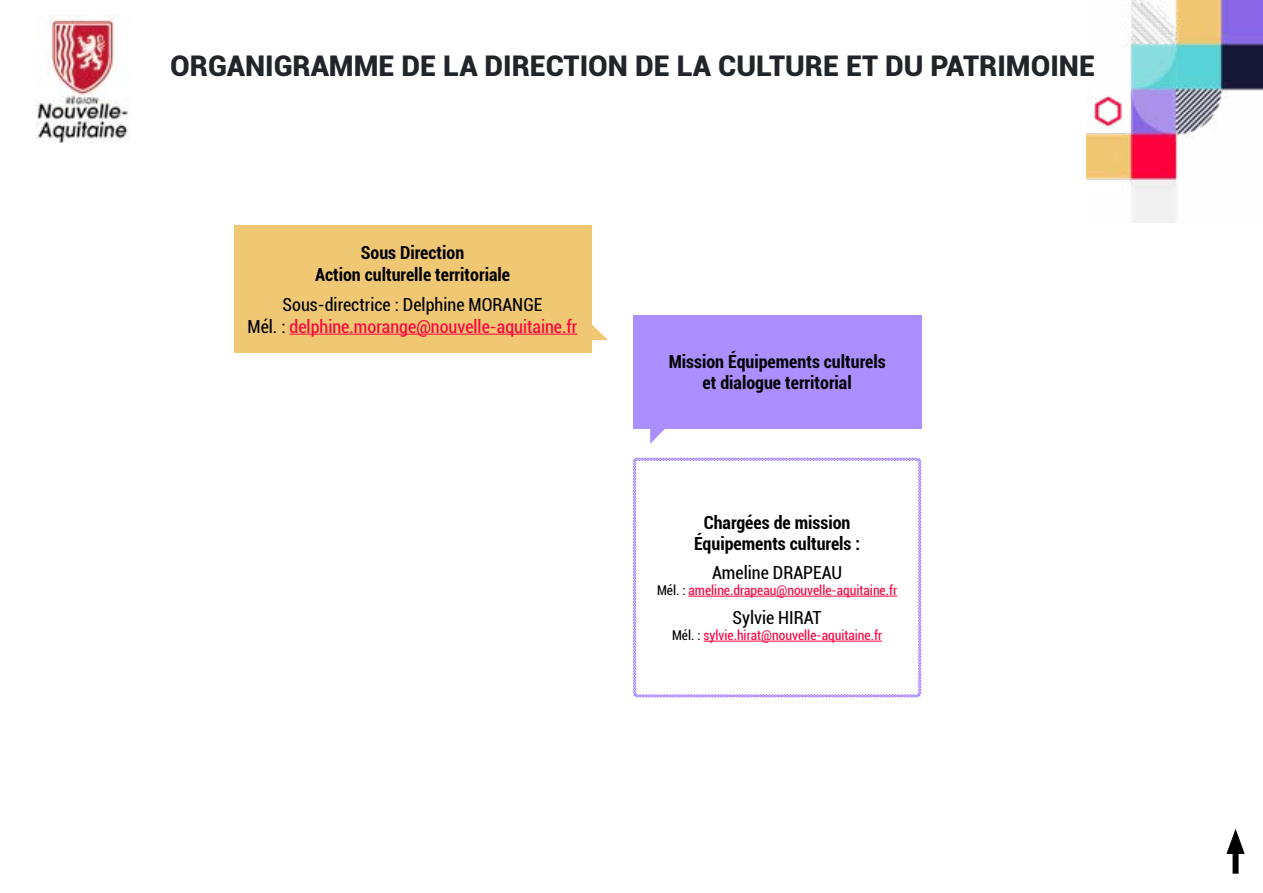
<style>
.page{position:relative;width:1263px;height:893px;background:#fff}
.page>*{position:absolute;margin:0;border:0;box-sizing:border-box;transform-origin:0 0}
.t1{font:900 28.5px "Roboto";color:#212529}
.t2{font:700 condensed 18px/21.6px "Roboto";color:#000;text-align:center}
.t3{font:condensed 18px/21.6px "Roboto";color:#ff003e;text-align:center}
.t4{font:condensed 18px "Roboto";color:#000}
.t5{font:condensed 13.5px "Roboto";color:#ff003e}
.s1{color:#000}
</style>
<div class="page">
<img style="left:1086px;top:0;width:177px;height:223px">
<img style="left:36px;top:16px;width:94px;height:126px">
<div style="left:1232px;top:843px;width:6px;height:28px;background:#000"></div>
<svg style="left:1226px;top:829px;width:19px;height:25px"></svg>
<div style="left:234px;top:225px;width:357px;height:128px;background:#f0c773"></div>
<hr style="left:289px;top:334px;width:288px;height:1px;background:#ff003e">
<svg style="left:591px;top:323px;width:17px;height:17px"></svg>
<svg style="left:633px;top:458px;width:288px;height:240px"></svg>
<div style="left:633px;top:315px;width:288px;height:113px;background:#ab8eff"></div>
<svg style="left:650px;top:428px;width:18px;height:16px"></svg>
<h1 class="t1" style="left:170px;top:45px;width:926px">ORGANIGRAMME DE LA DIRECTION DE LA CULTURE ET DU PATRIMOINE</h1>
<p class="t2" style="left:315px;top:241px;width:197px">Sous Direction<br>Action culturelle territoriale</p>
<p class="t3" style="left:248px;top:293px;width:331px"><span class="s1">Sous-directrice : Delphine MORANGE<br>Mél. :</span> delphine.morange@nouvelle-aquitaine.fr</p>
<p class="t2" style="left:669px;top:350px;width:218px">Mission Équipements culturels et dialogue territorial</p>
<p class="t2" style="left:694px;top:511px;width:168px">Chargées de mission<br>Équipements culturels :</p>
<p class="t4" style="left:712px;top:560px;width:132px">Ameline DRAPEAU</p>
<p class="t5" style="left:657px;top:581px;width:242px"><span class="s1">Mél. :</span> ameline.drapeau@nouvelle-aquitaine.fr</p>
<p class="t4" style="left:732px;top:605px;width:91px">Sylvie HIRAT</p>
<p class="t5" style="left:672px;top:626px;width:212px"><span class="s1">Mél. :</span> sylvie.hirat@nouvelle-aquitaine.fr</p>
</div>
